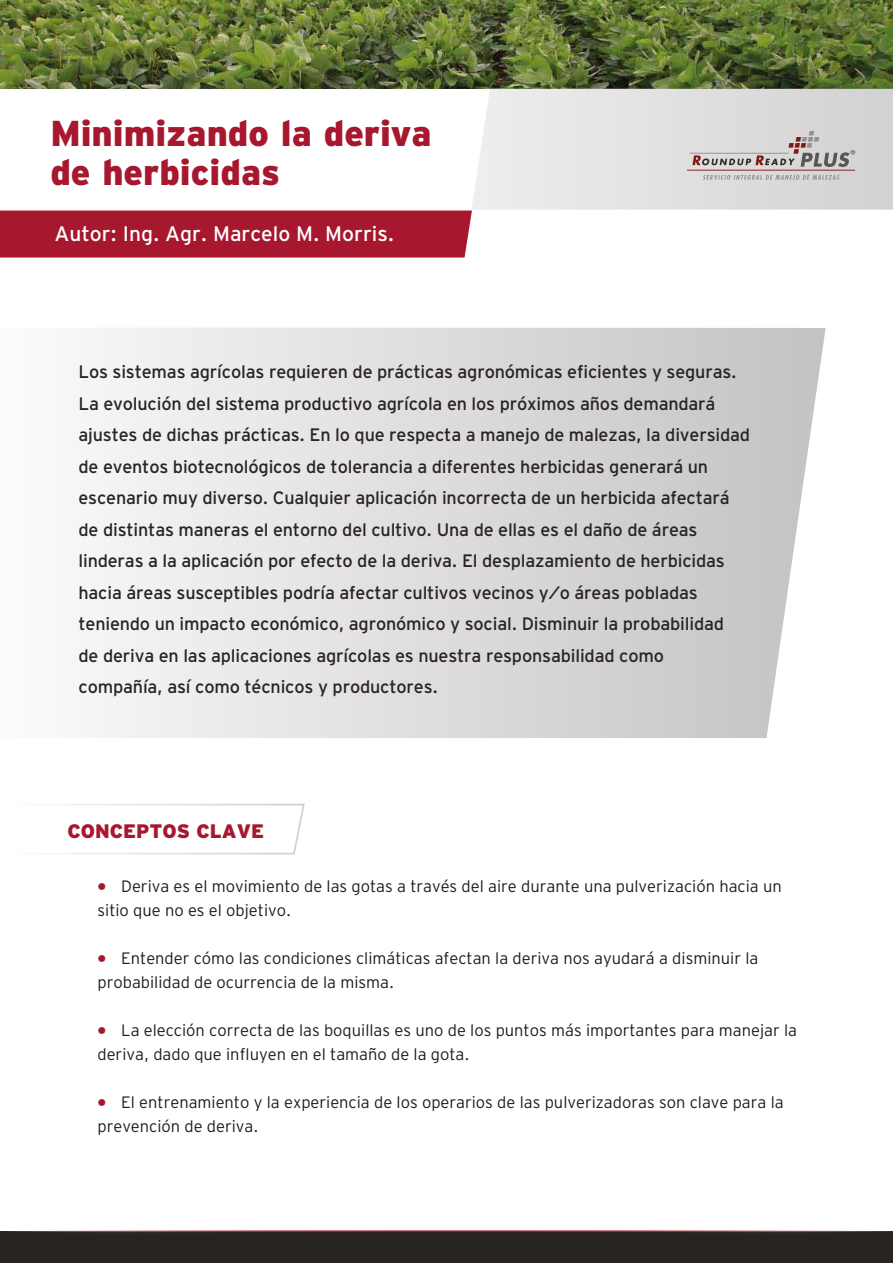
<style>
.page{position:relative;width:893px;height:1263px;background:#fff}
.page>*{position:absolute;margin:0;border:0;box-sizing:border-box;transform-origin:0 0}
.t1{font:36px/39px "Interstate Black Mono";color:#a7182e}
.t2{font:21px "Interstate Regular Mono";color:#fff}
.t3{font:19.5px "Interstate Black Mono";color:#a7182e}
.t4{font:18px/31.5px "Interstate Regular Mono";letter-spacing:-.01em;color:#272421}
.t5{font:16.5px/24px "Interstate Light Mono";color:#1d1d1b}
.s1{font-family:"Interstate Black Mono";font-size:15px;color:#a7182e}
</style>
<div class="page">
<img style="left:0;top:0;width:893px;height:89px">
<svg style="left:471px;top:88px;width:422px;height:122px"></svg>
<div style="left:0;top:211px;width:472px;height:47px;background:#a7182e"></div>
<hr style="left:687px;top:170px;width:168px;height:1px;background:#831816">
<hr style="left:690px;top:153px;width:99px;height:1px;background:#929292">
<svg style="left:692px;top:131px;width:163px;height:36px"></svg>
<svg style="left:703px;top:175px;width:136px;height:5px"></svg>
<div style="left:0;top:1231px;width:893px;height:32px;background:#272421"></div>
<hr style="left:0;top:1230px;width:893px;height:2px;background:#fff">
<svg style="left:96px;top:328px;width:730px;height:410px"></svg>
<svg style="left:60px;top:804px;width:245px;height:50px"></svg>
<h1 class="t1" style="left:50px;top:113px;width:383px">Minimizando la deriva de herbicidas</h1>
<p class="t2" style="left:54px;top:221px;width:341px">Autor: Ing. Agr. Marcelo M. Morris.</p>
<p class="t4" style="left:78px;top:356px;width:673px">Los sistemas agrícolas requieren de prácticas agronómicas eficientes y seguras.<br>La evolución del sistema productivo agrícola en los próximos años demandará ajustes de dichas prácticas. En lo que respecta a manejo de malezas, la diversidad de eventos biotecnológicos de tolerancia a diferentes herbicidas generará un escenario muy diverso. Cualquier aplicación incorrecta de un herbicida afectará de distintas maneras el entorno del cultivo. Una de ellas es el daño de áreas linderas a la aplicación por efecto de la deriva. El desplazamiento de herbicidas hacia áreas susceptibles podría afectar cultivos vecinos y/o áreas pobladas teniendo un impacto económico, agronómico y social. Disminuir la probabilidad<br>de deriva en las aplicaciones agrícolas es nuestra responsabilidad como compañía, así como técnicos y productores.</p>
<p class="t3" style="left:67px;top:820px;width:198px">CONCEPTOS CLAVE</p>
<p class="t5" style="left:97px;top:874px;width:686px"><span class="s1">•</span> Deriva es el movimiento de las gotas a través del aire durante una pulverización hacia un sitio que no es el objetivo.</p>
<p class="t5" style="left:97px;top:946px;width:662px"><span class="s1">•</span> Entender cómo las condiciones climáticas afectan la deriva nos ayudará a disminuir la probabilidad de ocurrencia de la misma.</p>
<p class="t5" style="left:97px;top:1018px;width:701px"><span class="s1">•</span> La elección correcta de las boquillas es uno de los puntos más importantes para manejar la deriva, dado que influyen en el tamaño de la gota.</p>
<p class="t5" style="left:97px;top:1090px;width:688px"><span class="s1">•</span> El entrenamiento y la experiencia de los operarios de las pulverizadoras son clave para la prevención de deriva.</p>
</div>
